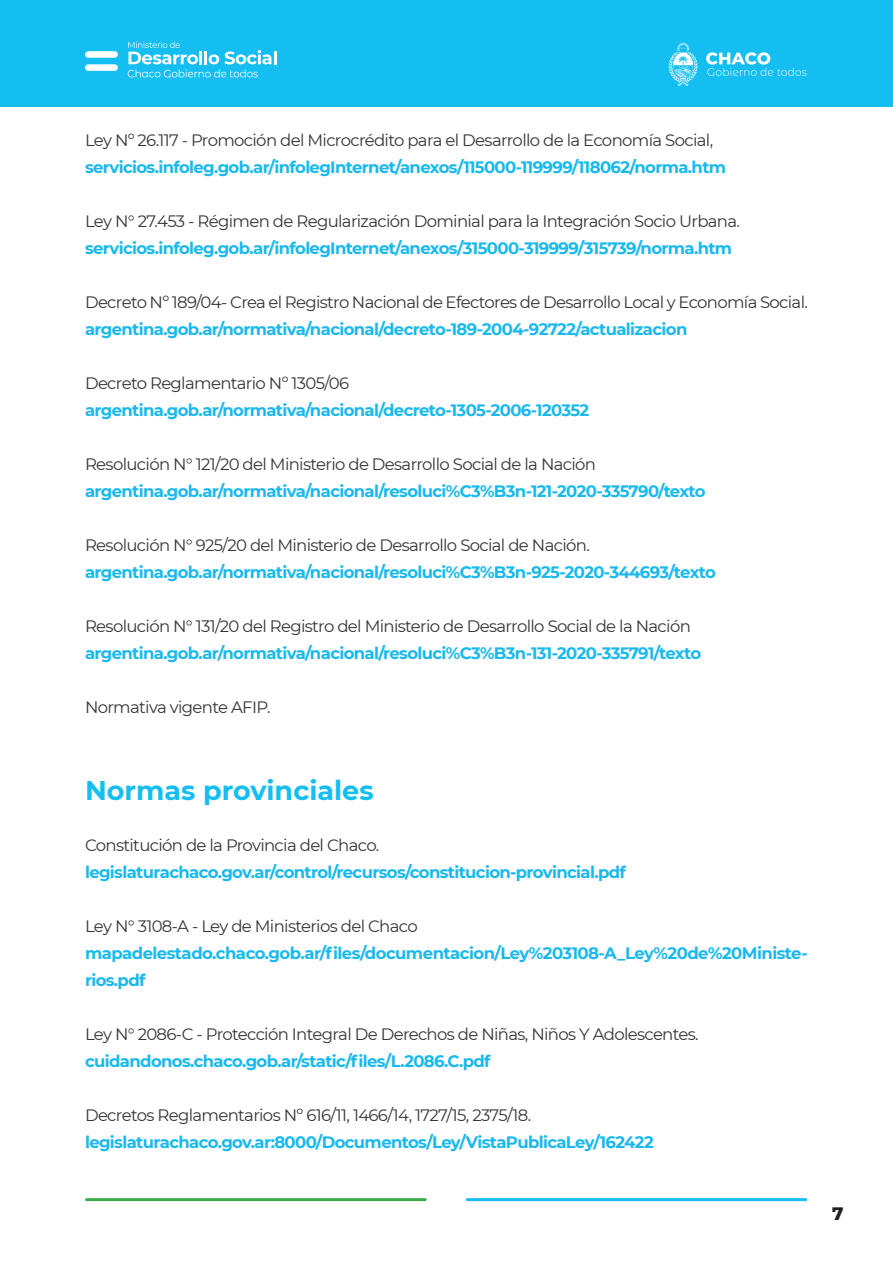
<style>
.page{position:relative;width:893px;height:1263px;background:#fff}
.page>*{position:absolute;margin:0;border:0;box-sizing:border-box;transform-origin:0 0}
.t1{font:700 27px "Montserrat";color:#15bef1}
.t2{font:800 18px "Montserrat Alternates";color:#231f20}
.t3{font:700 16.5px/27px "Montserrat";letter-spacing:-.04em;color:#1ab9ed}
.t4{font:16.5px "Montserrat";letter-spacing:-.04em;color:#353533}
</style>
<div class="page">
<hr style="left:87px;top:1198px;width:338px;height:3px;background:#3cab49">
<hr style="left:467px;top:1198px;width:339px;height:3px;background:#15bef1">
<div style="left:0;top:0;width:893px;height:106px;background:#15bef1"></div>
<svg style="left:128px;top:42px;width:148px;height:35px"></svg>
<svg style="left:85px;top:64px;width:33px;height:7px"></svg>
<svg style="left:85px;top:51px;width:33px;height:7px"></svg>
<svg style="left:706px;top:52px;width:100px;height:24px"></svg>
<svg style="left:668px;top:42px;width:30px;height:44px"></svg>
<p class="t4" style="left:85px;top:128px;width:630px">Ley Nº 26.117 - Promoción del Microcrédito para el Desarrollo de la Economía Social,</p>
<p class="t3" style="left:85px;top:152px;width:643px">servicios.infoleg.gob.ar/infolegInternet/anexos/115000-119999/118062/norma.htm</p>
<p class="t4" style="left:85px;top:209px;width:656px">Ley N° 27.453 - Régimen de Regularización Dominial para la Integración Socio Urbana.</p>
<p class="t3" style="left:85px;top:233px;width:649px">servicios.infoleg.gob.ar/infolegInternet/anexos/315000-319999/315739/norma.htm</p>
<p class="t4" style="left:85px;top:290px;width:724px">Decreto Nº 189/04- Crea el Registro Nacional de Efectores de Desarrollo Local y Economía Social.</p>
<p class="t3" style="left:85px;top:314px;width:604px">argentina.gob.ar/normativa/nacional/decreto-189-2004-92722/actualizacion</p>
<p class="t4" style="left:85px;top:371px;width:266px">Decreto Reglamentario Nº 1305/06</p>
<p class="t3" style="left:85px;top:395px;width:506px">argentina.gob.ar/normativa/nacional/decreto-1305-2006-120352</p>
<p class="t4" style="left:85px;top:452px;width:513px">Resolución N° 121/20 del Ministerio de Desarrollo Social de la Nación</p>
<p class="t3" style="left:85px;top:476px;width:622px">argentina.gob.ar/normativa/nacional/resoluci%C3%B3n-121-2020-335790/texto</p>
<p class="t4" style="left:85px;top:533px;width:506px">Resolución N° 925/20 del Ministerio de Desarrollo Social de Nación.</p>
<p class="t3" style="left:85px;top:557px;width:632px">argentina.gob.ar/normativa/nacional/resoluci%C3%B3n-925-2020-344693/texto</p>
<p class="t4" style="left:85px;top:614px;width:607px">Resolución N° 131/20 del Registro del Ministerio de Desarrollo Social de la Nación</p>
<p class="t3" style="left:85px;top:638px;width:618px">argentina.gob.ar/normativa/nacional/resoluci%C3%B3n-131-2020-335791/texto</p>
<p class="t4" style="left:85px;top:695px;width:187px">Normativa vigente AFIP.</p>
<p class="t1" style="left:85px;top:771px;width:290px">Normas provinciales</p>
<p class="t4" style="left:85px;top:834px;width:296px">Constitución de la Provincia del Chaco.</p>
<p class="t3" style="left:85px;top:858px;width:542px">legislaturachaco.gov.ar/control/recursos/constitucion-provincial.pdf</p>
<p class="t4" style="left:85px;top:915px;width:334px">Ley N° 3108-A - Ley de Ministerios del Chaco</p>
<p class="t3" style="left:85px;top:939px;width:724px">mapadelestado.chaco.gob.ar/files/documentacion/Ley%203108-A_Ley%20de%20Ministe&shy;rios.pdf</p>
<p class="t4" style="left:85px;top:1023px;width:615px">Ley N° 2086-C - Protección Integral De Derechos de Niñas, Niños Y Adolescentes.</p>
<p class="t3" style="left:85px;top:1047px;width:407px">cuidandonos.chaco.gob.ar/static/files/L.2086.C.pdf</p>
<p class="t4" style="left:85px;top:1104px;width:448px">Decretos Reglamentarios Nº 616/11, 1466/14, 1727/15, 2375/18.</p>
<p class="t3" style="left:85px;top:1128px;width:570px">legislaturachaco.gov.ar:8000/Documentos/Ley/VistaPublicaLey/162422</p>
<p class="t2" style="left:832px;top:1201px;width:13px">7</p>
</div>
